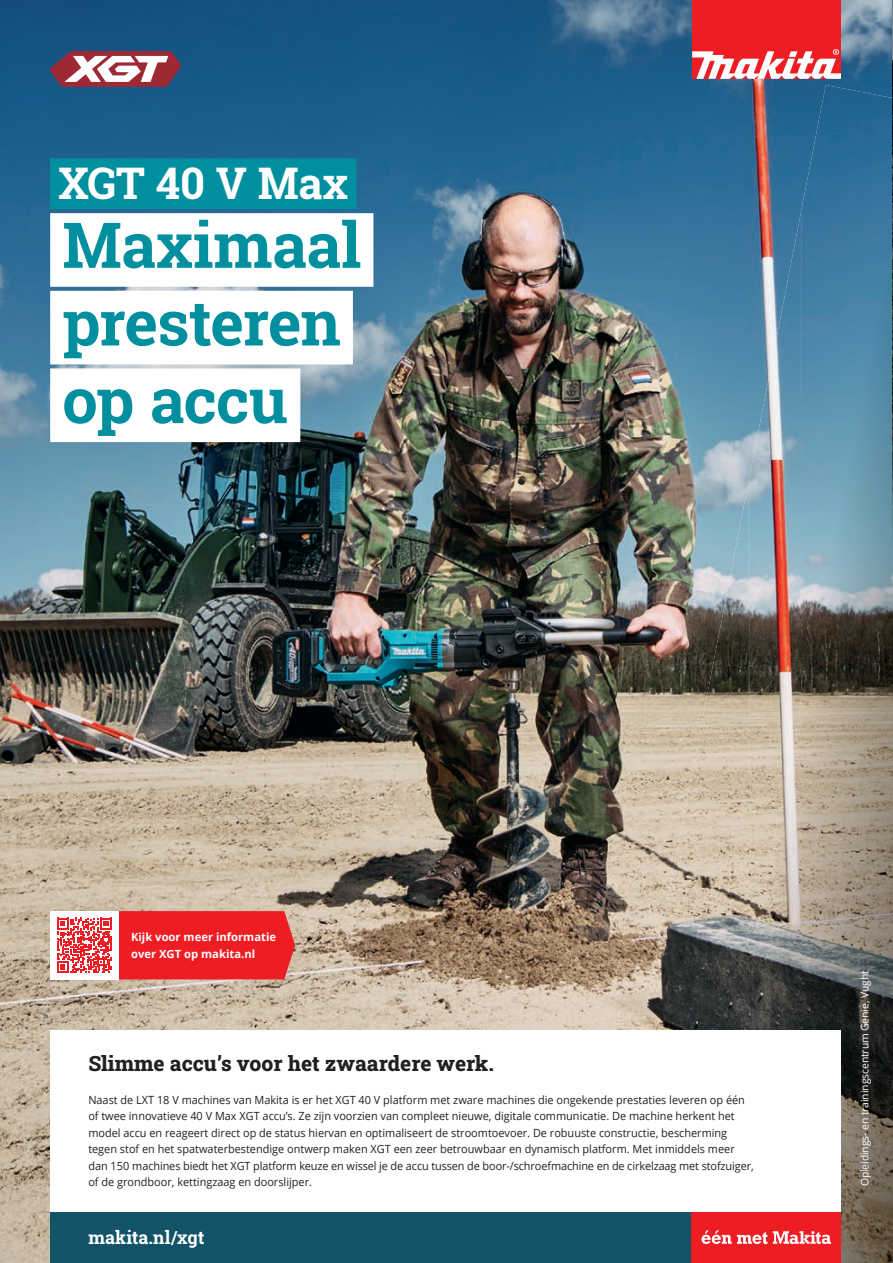
<style>
.page{position:relative;width:893px;height:1263px;background:#fff}
.page>*{position:absolute;margin:0;border:0;box-sizing:border-box;transform-origin:0 0}
.t1{font:700 63.15px/77.7px "Roboto Slab";letter-spacing:-.015em;color:#008f9e}
.t2{font:700 43.5px "Roboto Slab";letter-spacing:-.005em;color:#fff}
.t3{font:800 21px "Roboto Slab";color:#231f20}
.t4{font:700 18px "Roboto Slab";color:#fff}
.t5{font:11.25px/16.5px "Open Sans";color:#231f20}
.t6{font:700 11.25px/16.2px "Open Sans";color:#fff}
.t7{font:10.5px "Open Sans";letter-spacing:-.01em;color:#fff}
</style>
<div class="page">
<img style="left:0;top:0;width:892px;height:1263px">
<img style="left:801px;top:85px;width:92px;height:1178px">
<img style="left:749px;top:209px;width:52px;height:821px">
<img style="left:698px;top:476px;width:52px;height:554px">
<img style="left:646px;top:742px;width:52px;height:288px">
<img style="left:594px;top:1009px;width:52px;height:21px">
<div style="left:50px;top:1030px;width:791px;height:233px;background:#fff"></div>
<div style="left:50px;top:1212px;width:791px;height:51px;background:#135367"></div>
<div style="left:692px;top:1212px;width:149px;height:51px;background:#ee1d23"></div>
<svg style="left:701px;top:1230px;width:66px;height:14px"></svg>
<svg style="left:773px;top:1231px;width:58px;height:13px"></svg>
<div style="left:692px;top:0;width:149px;height:79px;background:#ee1d23"></div>
<svg style="left:692px;top:49px;width:149px;height:30px"></svg>
<svg style="left:50px;top:51px;width:131px;height:36px"></svg>
<div style="left:50px;top:213px;width:323px;height:74px;background:#fff"></div>
<div style="left:50px;top:291px;width:303px;height:73px;background:#fff"></div>
<div style="left:50px;top:368px;width:250px;height:74px;background:#fff"></div>
<div style="left:50px;top:158px;width:306px;height:51px;background:#008f9e"></div>
<div style="left:50px;top:911px;width:69px;height:68px;background:#fff"></div>
<svg style="left:57px;top:911px;width:238px;height:68px"></svg>
<img style="left:892px;top:0;width:1px;height:580px">
<p class="t2" style="left:58px;top:153px;width:291px">XGT 40 V Max</p>
<p class="t1" style="left:62px;top:205px;width:300px">Maximaal presteren op accu</p>
<p class="t6" style="left:131px;top:929px;width:147px">Kijk voor meer informatie over XGT op makita.nl</p>
<p class="t3" style="left:88px;top:1049px;width:407px">Slimme accu’s voor het zwaardere werk.</p>
<p class="t5" style="left:88px;top:1091px;width:667px">Naast de LXT 18 V machines van Makita is er het XGT 40 V platform met zware machines die ongekende prestaties leveren op één of twee innovatieve 40 V Max XGT accu’s. Ze zijn voorzien van compleet nieuwe, digitale communicatie. De machine herkent het model accu en reageert direct op de status hiervan en optimaliseert de stroomtoevoer. De robuuste constructie, bescherming tegen stof en het spatwaterbestendige ontwerp maken XGT een zeer betrouwbaar en dynamisch platform. Met inmiddels meer dan 150 machines biedt het XGT platform keuze en wissel je de accu tussen de boor-/schroefmachine en de cirkelzaag met stofzuiger, of de grondboor, kettingzaag en doorslijper.</p>
<p class="t4" style="left:88px;top:1225px;width:118px">makita.nl/xgt</p>
<p class="t7" style="left:858px;top:1186px;width:218px;rotate:-90deg">Opleidings- en trainingscentrum Genie, Vught</p>
</div>
